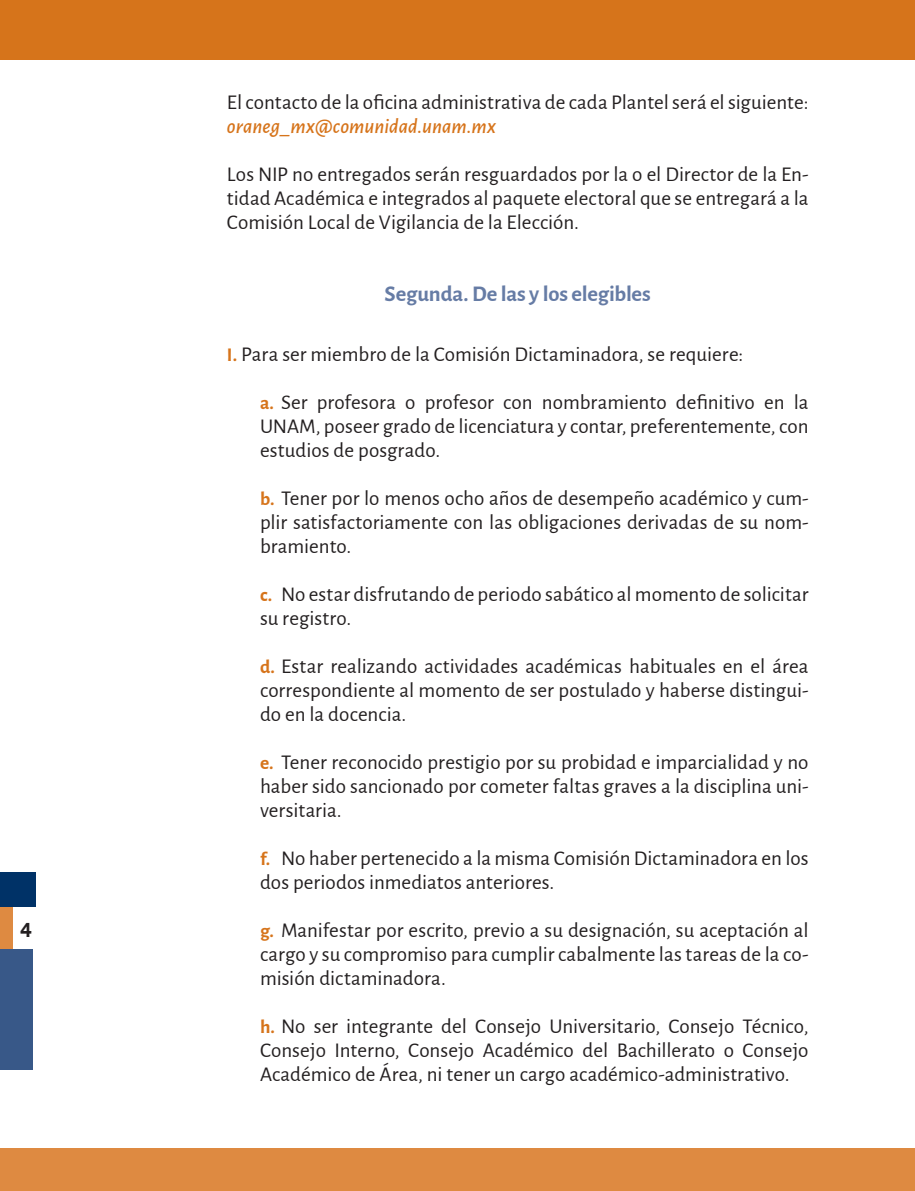
<style>
.page{position:relative;width:915px;height:1191px;background:#fff}
.page>*{position:absolute;margin:0;border:0;box-sizing:border-box;transform-origin:0 0}
.t1{font:700 24px "Alegreya Sans";color:#231f20}
.t2{font:700 22.5px "Alegreya Sans";letter-spacing:-.01em;color:#667ca5}
.t3{font:21px/24px "Alegreya Sans";color:#231f20;text-align:justify}
.t4{font:italic 500 21px "Alegreya Sans";color:#d6741b}
.s1{font-weight:700;font-size:19.5px;color:#d6741b}
</style>
<div class="page">
<div style="left:0;top:895px;width:13px;height:56px;background:#de8a41"></div>
<div style="left:0;top:872px;width:35px;height:34px;background:#003267"></div>
<div style="left:0;top:0;width:914px;height:60px;background:#d6741b"></div>
<div style="left:0;top:1147px;width:914px;height:44px;background:#de8a41"></div>
<div style="left:0;top:949px;width:33px;height:120px;background:#385888"></div>
<p class="t1" style="left:20px;top:912px;width:14px">4</p>
<p class="t3" style="left:227px;top:89px;width:583px">El contacto de la oficina administrativa de cada Plantel será el siguiente:</p>
<p class="t4" style="left:227px;top:111px;width:271px">oraneg_mx@comunidad.unam.mx</p>
<p class="t3" style="left:227px;top:161px;width:583px">Los NIP no entregados serán resguardados por la o el Director de la En&shy;tidad Académica e integrados al paquete electoral que se entregará a la Comisión Local de Vigilancia de la Elección.</p>
<p class="t2" style="left:384px;top:277px;width:268px">Segunda. De las y los elegibles</p>
<p class="t3" style="left:227px;top:341px;width:517px"><span class="s1">I.</span> Para ser miembro de la Comisión Dictaminadora, se requiere:</p>
<p class="t3" style="left:260px;top:389px;width:550px"><span class="s1">a.</span> Ser profesora o profesor con nombramiento definitivo en la UNAM, poseer grado de licenciatura y contar, preferentemente, con estudios de posgrado.</p>
<p class="t3" style="left:260px;top:485px;width:550px"><span class="s1">b.</span> Tener por lo menos ocho años de desempeño académico y cum&shy;plir satisfactoriamente con las obligaciones derivadas de su nom&shy;bramiento.</p>
<p class="t3" style="left:260px;top:581px;width:550px"><span class="s1">c.</span> No estar disfrutando de periodo sabático al momento de solicitar su registro.</p>
<p class="t3" style="left:260px;top:653px;width:550px"><span class="s1">d.</span> Estar realizando actividades académicas habituales en el área correspondiente al momento de ser postulado y haberse distingui&shy;do en la docencia.</p>
<p class="t3" style="left:260px;top:749px;width:550px"><span class="s1">e.</span> Tener reconocido prestigio por su probidad e imparcialidad y no haber sido sancionado por cometer faltas graves a la disciplina uni&shy;versitaria.</p>
<p class="t3" style="left:260px;top:845px;width:550px"><span class="s1">f.</span> No haber pertenecido a la misma Comisión Dictaminadora en los dos periodos inmediatos anteriores.</p>
<p class="t3" style="left:260px;top:917px;width:550px"><span class="s1">g.</span> Manifestar por escrito, previo a su designación, su aceptación al cargo y su compromiso para cumplir cabalmente las tareas de la co&shy;misión dictaminadora.</p>
<p class="t3" style="left:260px;top:1013px;width:550px"><span class="s1">h.</span> No ser integrante del Consejo Universitario, Consejo Técnico, Consejo Interno, Consejo Académico del Bachillerato o Consejo Académico de Área, ni tener un cargo académico-administrativo.</p>
</div>
